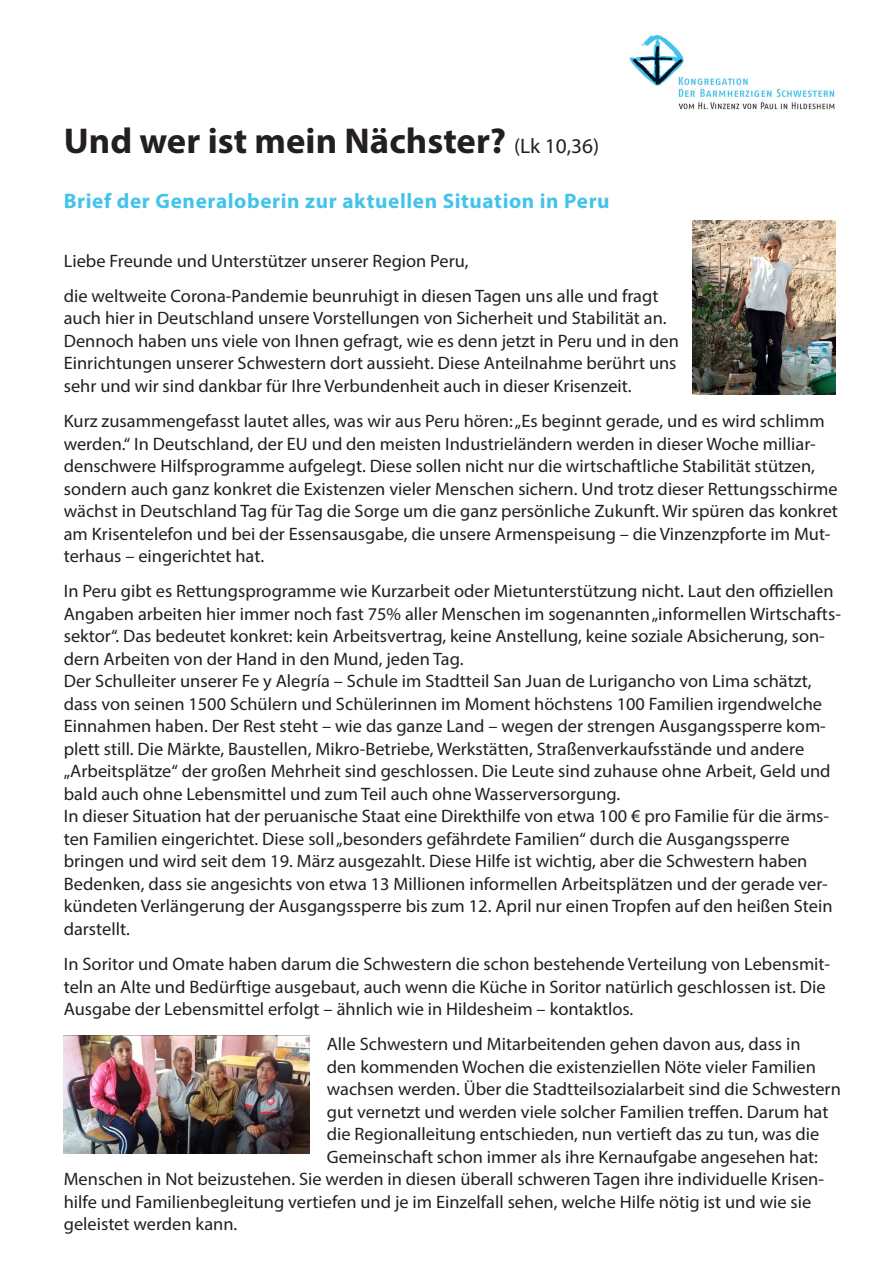
<style>
.page{position:relative;width:893px;height:1263px;background:#fff}
.page>*{position:absolute;margin:0;border:0;box-sizing:border-box;transform-origin:0 0}
.t1{font:700 36px "Myriad Pro";color:#231f20}
.t2{font:700 21px "Myriad Pro";letter-spacing:.03em;color:#44c3ea}
.t3{font:18px/22.5px "Myriad Pro";color:#231f20}
.s1{font-weight:400;font-size:21px}
</style>
<div class="page">
<img style="left:629px;top:35px;width:206px;height:75px">
<img style="left:693px;top:220px;width:142px;height:174px">
<img style="left:64px;top:1035px;width:246px;height:119px">
<h1 class="t1" style="left:64px;top:117px;width:537px">Und wer ist mein Nächster? <span class="s1">(Lk 10,36)</span></h1>
<p class="t2" style="left:64px;top:187px;width:547px">Brief der Generaloberin zur aktuellen Situation in Peru</p>
<p class="t3" style="left:64px;top:243px;width:596px;line-height:35.2px">Liebe Freunde und Unterstützer unserer Region Peru,<br>die weltweite Corona-Pandemie beunruhigt in diesen Tagen uns alle und fragt</p>
<p class="t3" style="left:64px;top:307px;width:617px">auch hier in Deutschland unsere Vorstellungen von Sicherheit und Stabilität an.<br>Dennoch haben uns viele von Ihnen gefragt, wie es denn jetzt in Peru und in den Einrichtungen unserer Schwestern dort aussieht. Diese Anteilnahme berührt uns sehr und wir sind dankbar für Ihre Verbundenheit auch in dieser Krisenzeit.</p>
<p class="t3" style="left:64px;top:409px;width:776px">Kurz zusammengefasst lautet alles, was wir aus Peru hören: „Es beginnt gerade, und es wird schlimm werden.“ In Deutschland, der EU und den meisten Industrieländern werden in dieser Woche milliar&shy;denschwere Hilfsprogramme aufgelegt. Diese sollen nicht nur die wirtschaftliche Stabilität stützen, sondern auch ganz konkret die Existenzen vieler Menschen sichern. Und trotz dieser Rettungsschirme wächst in Deutschland Tag für Tag die Sorge um die ganz persönliche Zukunft. Wir spüren das konkret am Krisentelefon und bei der Essensausgabe, die unsere Armenspeisung – die Vinzenzpforte im Mut&shy;terhaus – eingerichtet hat.</p>
<p class="t3" style="left:64px;top:580px;width:779px">In Peru gibt es Rettungsprogramme wie Kurzarbeit oder Mietunterstützung nicht. Laut den offiziellen Angaben arbeiten hier immer noch fast 75% aller Menschen im sogenannten „informellen Wirtschafts&shy;sektor“. Das bedeutet konkret: kein Arbeitsvertrag, keine Anstellung, keine soziale Absicherung, son&shy;dern Arbeiten von der Hand in den Mund, jeden Tag.<br>Der Schulleiter unserer Fe y Alegría – Schule im Stadtteil San Juan de Lurigancho von Lima schätzt, dass von seinen 1500 Schülern und Schülerinnen im Moment höchstens 100 Familien irgendwelche Einnahmen haben. Der Rest steht – wie das ganze Land – wegen der strengen Ausgangssperre kom&shy;plett still. Die Märkte, Baustellen, Mikro-Betriebe, Werkstätten, Straßenverkaufsstände und andere „Arbeitsplätze“ der großen Mehrheit sind geschlossen. Die Leute sind zuhause ohne Arbeit, Geld und bald auch ohne Lebensmittel und zum Teil auch ohne Wasserversorgung.<br>In dieser Situation hat der peruanische Staat eine Direkthilfe von etwa 100 € pro Familie für die ärms&shy;ten Familien eingerichtet. Diese soll „besonders gefährdete Familien“ durch die Ausgangssperre bringen und wird seit dem 19. März ausgezahlt. Diese Hilfe ist wichtig, aber die Schwestern haben Bedenken, dass sie angesichts von etwa 13 Millionen informellen Arbeitsplätzen und der gerade ver&shy;kündeten Verlängerung der Ausgangssperre bis zum 12. April nur einen Tropfen auf den heißen Stein darstellt.</p>
<p class="t3" style="left:64px;top:952px;width:768px">In Soritor und Omate haben darum die Schwestern die schon bestehende Verteilung von Lebensmit&shy;teln an Alte und Bedürftige ausgebaut, auch wenn die Küche in Soritor natürlich geschlossen ist. Die<br>Ausgabe der Lebensmittel erfolgt – ähnlich wie in Hildesheim – kontaktlos.</p>
<p class="t3" style="left:327px;top:1033px;width:475px">Alle Schwestern und Mitarbeitenden gehen davon aus, dass in</p>
<p class="t3" style="left:327px;top:1055px;width:491px">den kommenden Wochen die existenziellen Nöte vieler Familien</p>
<p class="t3" style="left:327px;top:1078px;width:516px">wachsen werden. Über die Stadtteilsozialarbeit sind die Schwestern</p>
<p class="t3" style="left:327px;top:1100px;width:503px">gut vernetzt und werden viele solcher Familien treffen. Darum hat</p>
<p class="t3" style="left:327px;top:1123px;width:494px">die Regionalleitung entschieden, nun vertieft das zu tun, was die</p>
<p class="t3" style="left:327px;top:1145px;width:493px">Gemeinschaft schon immer als ihre Kernaufgabe angesehen hat:</p>
<p class="t3" style="left:64px;top:1168px;width:762px">Menschen in Not beizustehen. Sie werden in diesen überall schweren Tagen ihre individuelle Krisen-</p>
<p class="t3" style="left:64px;top:1190px;width:749px">hilfe und Familienbegleitung vertiefen und je im Einzelfall sehen, welche Hilfe nötig ist und wie sie</p>
<p class="t3" style="left:64px;top:1213px;width:175px">geleistet werden kann.</p>
</div>
